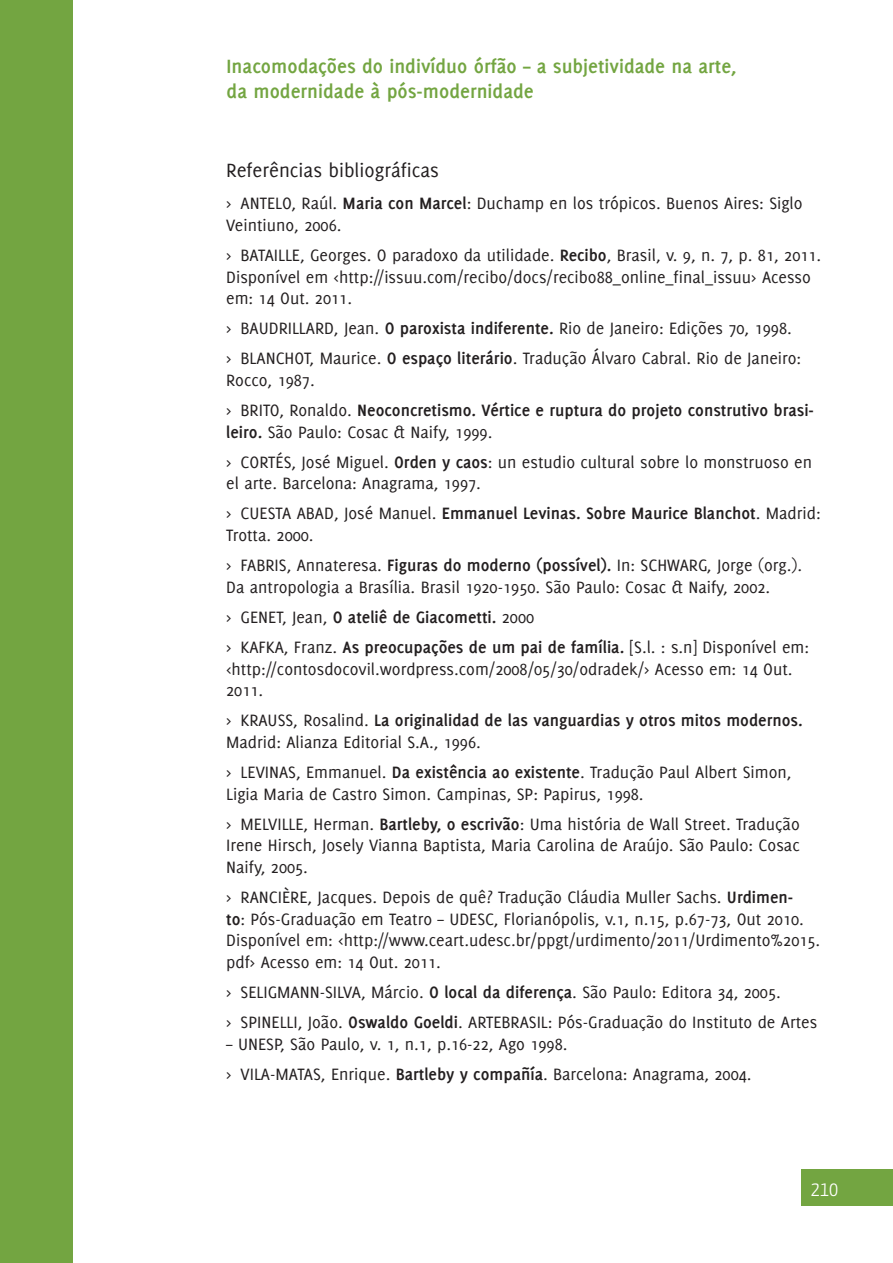
<style>
.page{position:relative;width:893px;height:1263px;background:#fff}
.page>*{position:absolute;margin:0;border:0;box-sizing:border-box;transform-origin:0 0}
.t1{font:700 21px/25.2px "Delicious";color:#73a541}
.t2{font:21px "Delicious";color:#231f20}
.t3{font:300 21px "Yanone Kaffeesatz";color:#fff}
.t4{font:18px/21.6px "Delicious";color:#231f20}
.t5{font:700 18px/30.2px "Delicious";color:#231f20}
.s1{font-weight:700}
.s2{font-weight:400}
</style>
<div class="page">
<div style="left:0;top:0;width:72px;height:1263px;background:#73a541"></div>
<div style="left:802px;top:1170px;width:91px;height:36px;background:#73a541"></div>
<p class="t1" style="left:227px;top:53px;width:512px">Inacomodações do indivíduo órfão – a subjetividade na arte, da modernidade à pós-modernidade</p>
<p class="t2" style="left:226px;top:158px;width:214px">Referências bibliográficas</p>
<p class="t4" style="left:226px;top:192px;width:578px">&gt; ANTELO, Raúl. <span class="s1">Maria con Marcel</span>: Duchamp en los trópicos. Buenos Aires: Siglo<br>Veintiuno, 2006.</p>
<p class="t4" style="left:226px;top:244px;width:597px">&gt; BATAILLE, Georges. O paradoxo da utilidade. <span class="s1">Recibo</span>, Brasil, v. 9, n. 7, p. 81, 2011.<br>Disponível em &lt;http://issuu.com/recibo/docs/recibo88_online_final_issuu&gt; Acesso em: 14 Out. 2011.</p>
<p class="t4" style="left:226px;top:313px;width:576px;line-height:30.2px">&gt; BAUDRILLARD, Jean. <span class="s1">O paroxista indiferente.</span> Rio de Janeiro: Edições 70, 1998. &gt; BLANCHOT, Maurice. <span class="s1">O espaço literário</span>. Tradução Álvaro Cabral. Rio de Janeiro:</p>
<p class="t5" style="left:226px;top:365px;width:589px"><span class="s2">Rocco, 1987.<br>&gt; BRITO, Ronaldo.</span> Neoconcretismo. Vértice e ruptura do projeto construtivo brasi-</p>
<p class="t4" style="left:226px;top:416px;width:587px;line-height:30.2px"><span class="s1">leiro.</span> São Paulo: Cosac &amp; Naify, 1999.<br>&gt; CORTÉS, José Miguel. <span class="s1">Orden y caos</span>: un estudio cultural sobre lo monstruoso en</p>
<p class="t4" style="left:226px;top:468px;width:596px;line-height:30.2px">el arte. Barcelona: Anagrama, 1997.<br>&gt; CUESTA ABAD, José Manuel. <span class="s1">Emmanuel Levinas. Sobre Maurice Blanchot</span>. Madrid:</p>
<p class="t4" style="left:226px;top:520px;width:577px;line-height:30.2px">Trotta. 2000.<br>&gt; FABRIS, Annateresa. <span class="s1">Figuras do moderno (possível).</span> In: SCHWARG, Jorge (org.).</p>
<p class="t4" style="left:226px;top:572px;width:584px;line-height:30.2px">Da antropologia a Brasília. Brasil 1920-1950. São Paulo: Cosac &amp; Naify, 2002.<br>&gt; GENET, Jean, <span class="s1">O ateliê de Giacometti.</span> 2000<br>&gt; KAFKA, Franz. <span class="s1">As preocupações de um pai de família.</span> [S.l. : s.n] Disponível em:</p>
<p class="t4" style="left:226px;top:658px;width:568px">&lt;http://contosdocovil.wordpress.com/2008/05/30/odradek/&gt; Acesso em: 14 Out.<br>2011.</p>
<p class="t4" style="left:226px;top:709px;width:578px">&gt; KRAUSS, Rosalind. <span class="s1">La originalidad de las vanguardias y otros mitos modernos.<br></span>Madrid: Alianza Editorial S.A., 1996.</p>
<p class="t4" style="left:226px;top:761px;width:567px">&gt; LEVINAS, Emmanuel. <span class="s1">Da existência ao existente</span>. Tradução Paul Albert Simon,<br>Ligia Maria de Castro Simon. Campinas, SP: Papirus, 1998.</p>
<p class="t4" style="left:226px;top:813px;width:575px;text-align:justify">&gt; MELVILLE, Herman. <span class="s1">Bartleby, o escrivão</span>: Uma história de Wall Street. Tradução Irene Hirsch, Josely Vianna Baptista, Maria Carolina de Araújo. São Paulo: Cosac Naify, 2005.</p>
<p class="t4" style="left:226px;top:886px;width:596px">&gt; RANCIÈRE, Jacques. Depois de quê? Tradução Cláudia Muller Sachs. <span class="s1">Urdimen-<br>to</span>: Pós-Graduação em Teatro – UDESC, Florianópolis, v.1, n.15, p.67-73, Out 2010.<br>Disponível em: &lt;http://www.ceart.udesc.br/ppgt/urdimento/2011/Urdimento%2015. pdf&gt; Acesso em: 14 Out. 2011.</p>
<p class="t4" style="left:226px;top:977px;width:593px;line-height:30.2px">&gt; SELIGMANN-SILVA, Márcio. <span class="s1">O local da diferença</span>. São Paulo: Editora 34, 2005.<br>&gt; SPINELLI, João. <span class="s1">Oswaldo Goeldi</span>. ARTEBRASIL: Pós-Graduação do Instituto de Artes</p>
<p class="t4" style="left:226px;top:1028px;width:527px;line-height:30.2px">– UNESP, São Paulo, v. 1, n.1, p.16-22, Ago 1998.<br>&gt; VILA-MATAS, Enrique. <span class="s1">Bartleby y compañía</span>. Barcelona: Anagrama, 2004.</p>
<p class="t3" style="left:811px;top:1176px;width:29px">210</p>
</div>
